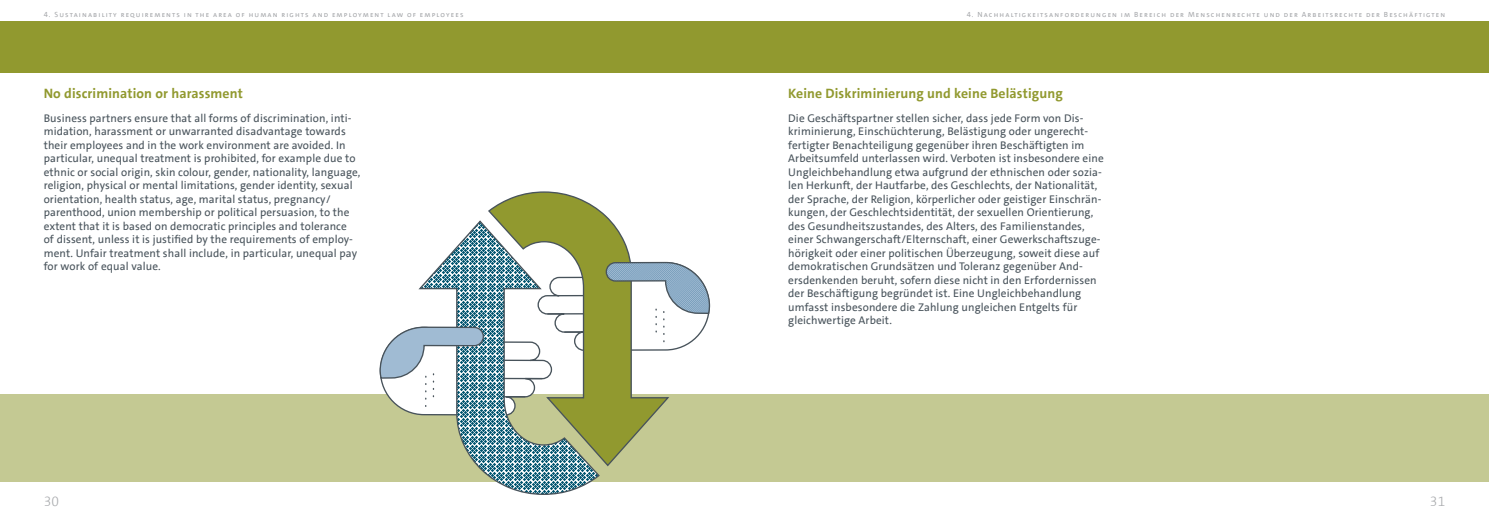
<style>
.page{position:relative;width:1489px;height:525px;background:#fff}
.page>*{position:absolute;margin:0;border:0;box-sizing:border-box;transform-origin:0 0}
.t1{font:700 13.75px "VWAG The Sans";letter-spacing:.01em;color:#91992f}
.t2{font:300 13.75px "VWAG The Sans";color:#a7a9ac}
.t3{font:11.25px/13.5px "VWAG The Sans";letter-spacing:.01em;color:#48535b}
.t4{font:7.5px "VWAG The Sans";letter-spacing:.15em;color:#a7a9ac}
</style>
<div class="page">
<div style="left:0;top:22px;width:1488px;height:51px;background:#91992f"></div>
<div style="left:0;top:393px;width:1488px;height:88px;background:#c4c993"></div>
<svg style="left:488px;top:191px;width:143px;height:70px"></svg>
<svg style="left:444px;top:219px;width:157px;height:42px"></svg>
<svg style="left:379px;top:261px;width:331px;height:234px"></svg>
<p class="t4" style="left:44px;top:10px;width:421px">4. Sustainability requirements in the area of human rights and employment law of employees</p>
<p class="t4" style="left:966px;top:10px;width:480px">4. Nachhaltigkeitsanforderungen im Bereich der Menschenrechte und der Arbeitsrechte der Beschäftigten</p>
<p class="t1" style="left:44px;top:84px;width:201px">No discrimination or harassment</p>
<p class="t3" style="left:44px;top:111px;width:318px">Business partners ensure that all forms of discrimination, inti&shy;midation, harassment or unwarranted disadvantage towards their employees and in the work environment are avoided. In particular, unequal treatment is prohibited, for example due to ethnic or social origin, skin colour, gender, nationality, language, religion, physical or mental limitations, gender identity, sexual orientation, health status, age, marital status, pregnancy/ parenthood, union membership or political persuasion, to the extent that it is based on democratic principles and tolerance<br>of dissent, unless it is justified by the requirements of employ&shy;ment. Unfair treatment shall include, in particular, unequal pay for work of equal value.</p>
<p class="t1" style="left:788px;top:84px;width:276px">Keine Diskriminierung und keine Belästigung</p>
<p class="t3" style="left:788px;top:111px;width:317px">Die Geschäftspartner stellen sicher, dass jede Form von Dis&shy;kriminierung, Einschüchterung, Belästigung oder ungerecht&shy;fertigter Benachteiligung gegenüber ihren Beschäftigten im Arbeitsumfeld unterlassen wird. Verboten ist insbesondere eine Ungleichbehandlung etwa aufgrund der ethnischen oder sozia&shy;len Herkunft, der Hautfarbe, des Geschlechts, der Nationalität, der Sprache, der Religion, körperlicher oder geistiger Einschrän&shy;kungen, der Geschlechtsidentität, der sexuellen Orientierung, des Gesundheitszustandes, des Alters, des Familienstandes, einer Schwangerschaft/Elternschaft, einer Gewerkschaftszuge&shy;hörigkeit oder einer politischen Überzeugung, soweit diese auf demokratischen Grundsätzen und Toleranz gegenüber And&shy;ersdenkenden beruht, sofern diese nicht in den Erfordernissen der Beschäftigung begründet ist. Eine Ungleichbehandlung umfasst insbesondere die Zahlung ungleichen Entgelts für gleichwertige Arbeit.</p>
<p class="t2" style="left:44px;top:492px;width:17px">30</p>
<p class="t2" style="left:1429px;top:492px;width:17px">31</p>
</div>
